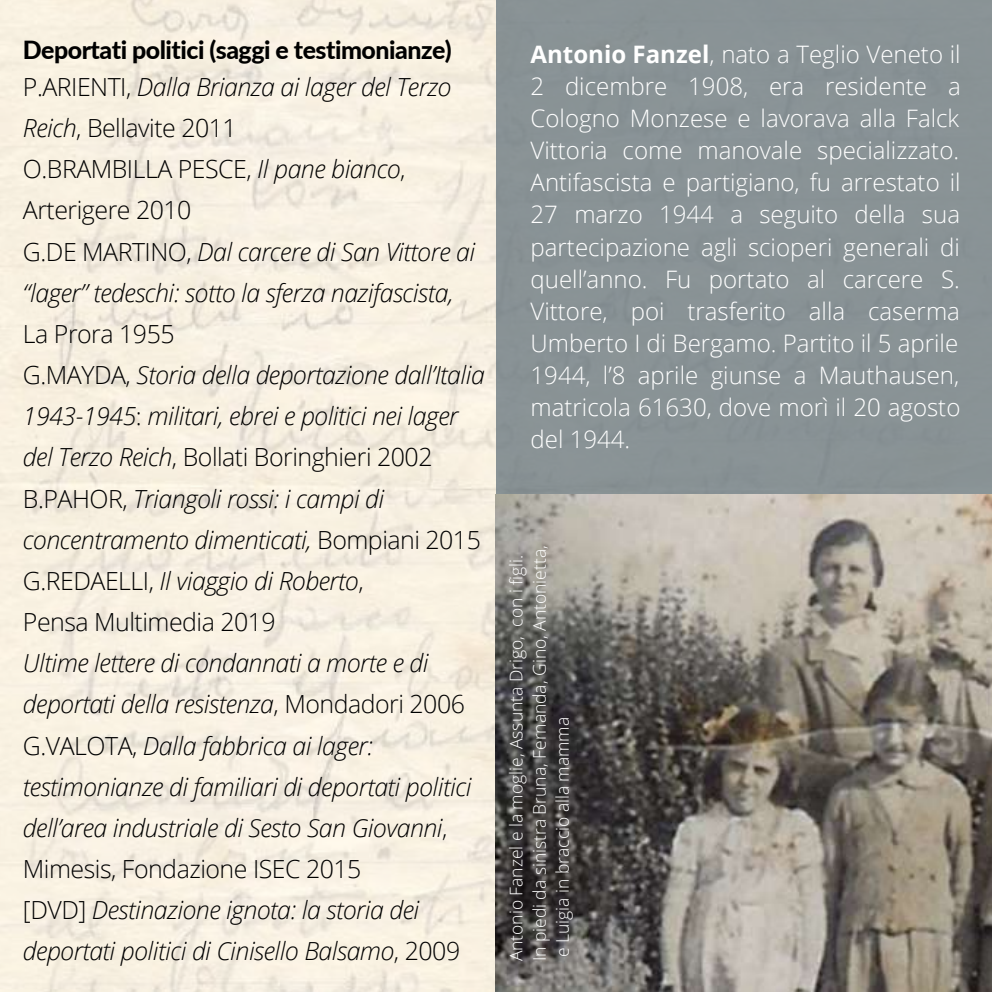
<style>
.page{position:relative;width:992px;height:992px;background:#fff}
.page>*{position:absolute;margin:0;border:0;box-sizing:border-box;transform-origin:0 0}
.t1{font:italic 300 25px/41.2px "Open Sans";letter-spacing:-.02em;color:#000}
.t2{font:800 25px "Lato";letter-spacing:-.02em;color:#000}
.t3{font:300 24px/32px "Open Sans";color:#fff;text-align:justify}
.t4{font:300 17.5px/23.2px "Open Sans";color:#fff}
.s1{font-style:normal}
.s2{font-weight:700}
</style>
<div class="page">
<img style="left:0;top:0;width:992px;height:992px">
<div style="left:495px;top:0;width:496px;height:495px;background:#899396"></div>
<img style="left:495px;top:495px;width:497px;height:497px">
<p class="t2" style="left:23px;top:34px;width:431px">Deportati politici (saggi e testimonianze)</p>
<p class="t1" style="left:23px;top:66px;width:454px"><span class="s1">P.ARIENTI,</span> Dalla Brianza ai lager del Terzo Reich<span class="s1">, Bellavite 2011<br>O.BRAMBILLA PESCE,</span> Il pane bianco<span class="s1">, Arterigere 2010<br>G.DE MARTINO,</span> Dal carcere di San Vittore ai “lager” tedeschi: sotto la sferza nazifascista,</p>
<p class="t1" style="left:23px;top:313px;width:463px"><span class="s1">La Prora 1955<br>G.MAYDA,</span> Storia della deportazione dall’Italia 1943-1945<span class="s1">:</span> militari, ebrei e politici nei lager del Terzo Reich<span class="s1">, Bollati Boringhieri 2002<br>B.PAHOR,</span> Triangoli rossi: i campi di concentramento dimenticati, <span class="s1">Bompiani 2015<br>G.REDAELLI,</span> Il viaggio di Roberto<span class="s1">,<br>Pensa Multimedia 2019</span></p>
<p class="t1" style="left:23px;top:642px;width:450px">Ultime lettere di condannati a morte e di deportati della resistenza<span class="s1">, Mondadori 2006<br>G.VALOTA,</span> Dalla fabbrica ai lager: testimonianze di familiari di deportati politici dell’area industriale di Sesto San Giovanni<span class="s1">, Mimesis, Fondazione ISEC 2015<br>[DVD]</span> Destinazione ignota: la storia dei deportati politici di Cinisello Balsamo<span class="s1">, 2009</span></p>
<p class="t3" style="left:531px;top:38px;width:432px"><span class="s2">Antonio Fanzel</span>, nato a Teglio Veneto il 2 dicembre 1908, era residente a Cologno Monzese e lavorava alla Falck Vittoria come manovale specializzato.<br>Antifascista e partigiano, fu arrestato il 27 marzo 1944 a seguito della sua partecipazione agli scioperi generali di quell’anno. Fu portato al carcere S.<br>Vittore, poi trasferito alla caserma Umberto I di Bergamo. Partito il 5 aprile 1944, l’8 aprile giunse a Mauthausen, matricola 61630, dove morì il 20 agosto del 1944.</p>
<p class="t4" style="left:504px;top:961px;width:418px;rotate:-90deg">Antonio Fanzel e la moglie, Assunta Drigo, con i figli.<br>In piedi da sinistra Bruna, Fernanda, Gino, Antonietta, e Luigia in braccio alla mamma</p>
</div>
